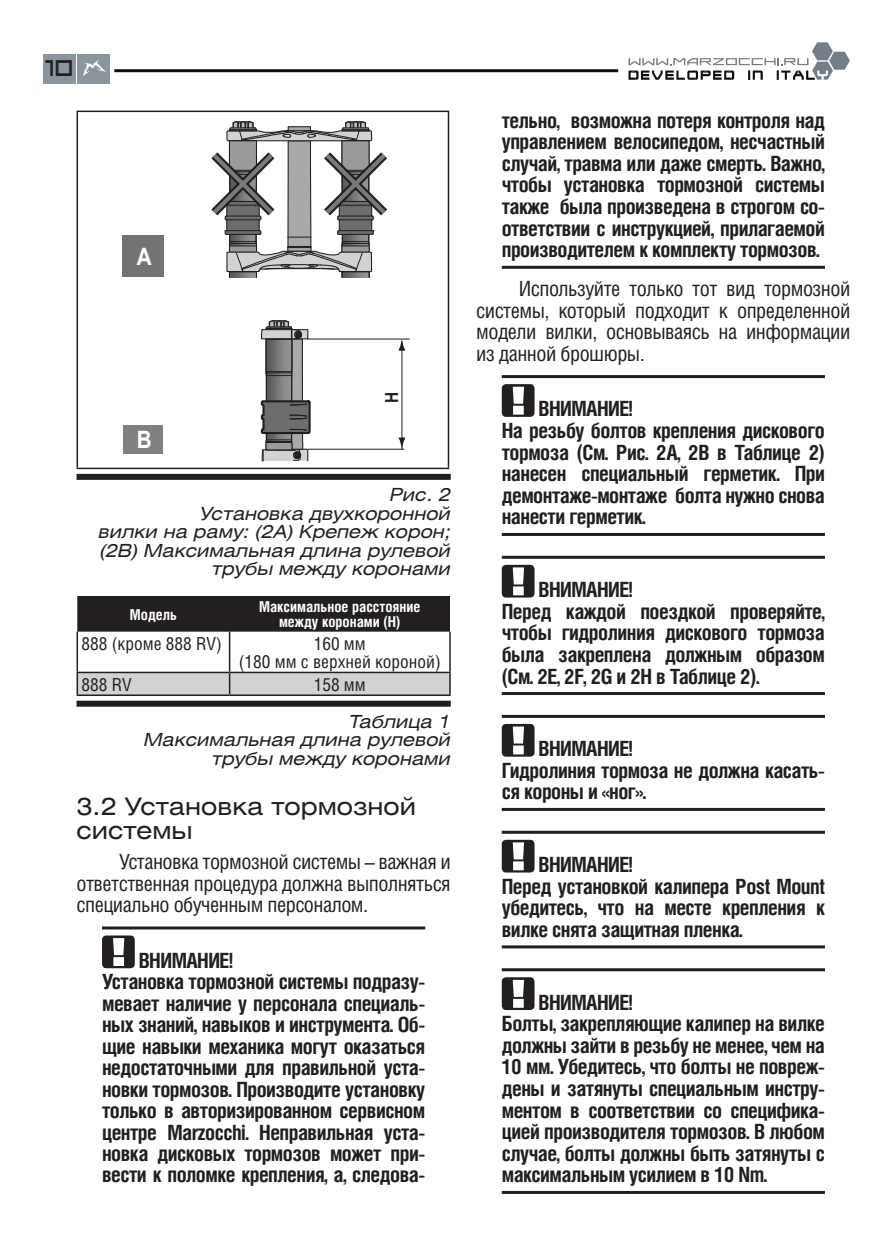
<style>
.page{position:relative;width:893px;height:1259px;background:#fff}
.page>*{position:absolute;margin:0;border:0;box-sizing:border-box;transform-origin:0 0}
.t1{font:27px "Upadok C";color:#231f20;scale:.75 1}
.t2{font:24px/24.6px "Helios Ext C";color:#231f20}
.t3{font:700 24px "Arial";color:#fff;scale:.86 1}
.t4{font:700 21px/21.6px "Helios Cond C";letter-spacing:-.025em;color:#231f20}
.t5{font:21px/21.6px "Helios Cond C";letter-spacing:-.025em;color:#231f20;text-align:justify}
.t6{font:italic 18px/18.6px "Helios Ext C";color:#231f20;text-align:right}
.t7{font:18px/18px "Helios Cond C";color:#231f20;text-align:center}
.t8{font:700 18px "Arial";color:#1f1f1f;scale:.86 1}
.t9{font:700 15px/15px "Helios Cond C";color:#fff;text-align:center}
</style>
<div class="page">
<div style="left:43px;top:54px;width:32px;height:30px;background:#89979d"></div>
<hr style="left:114px;top:69px;width:504px;height:3px;background:#0d0f13">
<div style="left:78px;top:54px;width:32px;height:30px;background:#89979d"></div>
<svg style="left:83px;top:60px;width:23px;height:16px"></svg>
<svg style="left:628px;top:42px;width:222px;height:38px"></svg>
<div style="left:77px;top:474px;width:374px;height:6px;background:#231f20"></div>
<div style="left:77px;top:700px;width:374px;height:6px;background:#231f20"></div>
<hr style="left:102px;top:926px;width:323px;height:3px;background:#231f20">
<hr style="left:77px;top:111px;width:372px;height:1px;background:#231f20">
<hr style="left:77px;top:112px;width:1px;height:356px;background:#231f20">
<hr style="left:448px;top:112px;width:1px;height:356px;background:#231f20">
<hr style="left:77px;top:468px;width:372px;height:1px;background:#231f20">
<img style="left:231px;top:273px;width:24px;height:3px">
<div style="left:229px;top:271px;width:28px;height:7px;border:1px solid #1f1f1f"></div>
<img style="left:343px;top:273px;width:25px;height:3px">
<div style="left:341px;top:271px;width:29px;height:7px;border:1px solid #1f1f1f"></div>
<svg style="left:211px;top:121px;width:176px;height:151px"></svg>
<div style="left:122px;top:236px;width:42px;height:41px;background:#737373"></div>
<hr style="left:308px;top:449px;width:96px;height:1px;background:#1f1f1f">
<hr style="left:308px;top:338px;width:101px;height:1px;background:#1f1f1f">
<hr style="left:401px;top:341px;width:1px;height:108px;background:#1f1f1f">
<svg style="left:399px;top:339px;width:6px;height:12px"></svg>
<svg style="left:399px;top:437px;width:6px;height:12px"></svg>
<svg style="left:260px;top:320px;width:52px;height:142px"></svg>
<div style="left:123px;top:425px;width:40px;height:28px;background:#808080"></div>
<div style="left:77px;top:596px;width:373px;height:35px;background:#231f20"></div>
<hr style="left:77px;top:631px;width:1px;height:40px;background:#231f20">
<hr style="left:229px;top:631px;width:1px;height:40px;background:#231f20">
<hr style="left:449px;top:631px;width:2px;height:40px;background:#231f20">
<hr style="left:77px;top:671px;width:153px;height:2px;background:#231f20">
<hr style="left:230px;top:671px;width:221px;height:2px;background:#231f20">
<svg style="left:77px;top:672px;width:372px;height:22px;background:#c5c6c8"></svg>
<hr style="left:449px;top:673px;width:2px;height:21px;background:#231f20">
<hr style="left:77px;top:694px;width:153px;height:2px;background:#231f20">
<hr style="left:230px;top:694px;width:221px;height:2px;background:#231f20">
<div style="left:102px;top:935px;width:33px;height:33px;background:#231f20;border-radius:4px"></div>
<svg style="left:113px;top:938px;width:11px;height:28px"></svg>
<hr style="left:502px;top:266px;width:323px;height:3px;background:#231f20">
<hr style="left:502px;top:375px;width:323px;height:3px;background:#231f20">
<hr style="left:502px;top:533px;width:323px;height:3px;background:#231f20">
<hr style="left:502px;top:556px;width:323px;height:3px;background:#231f20">
<hr style="left:502px;top:692px;width:323px;height:3px;background:#231f20">
<hr style="left:502px;top:715px;width:323px;height:3px;background:#231f20">
<hr style="left:502px;top:808px;width:323px;height:3px;background:#231f20">
<hr style="left:502px;top:831px;width:323px;height:3px;background:#231f20">
<hr style="left:502px;top:945px;width:323px;height:3px;background:#231f20">
<hr style="left:502px;top:968px;width:323px;height:3px;background:#231f20">
<hr style="left:502px;top:1191px;width:323px;height:3px;background:#231f20">
<div style="left:502px;top:384px;width:32px;height:33px;background:#231f20;border-radius:4px"></div>
<svg style="left:513px;top:387px;width:11px;height:28px"></svg>
<div style="left:502px;top:565px;width:32px;height:32px;background:#231f20;border-radius:4px"></div>
<svg style="left:513px;top:567px;width:11px;height:28px"></svg>
<div style="left:502px;top:724px;width:32px;height:32px;background:#231f20;border-radius:4px"></div>
<svg style="left:513px;top:726px;width:11px;height:28px"></svg>
<div style="left:502px;top:840px;width:32px;height:32px;background:#231f20;border-radius:4px"></div>
<svg style="left:513px;top:842px;width:11px;height:28px"></svg>
<div style="left:502px;top:977px;width:32px;height:33px;background:#231f20;border-radius:4px"></div>
<svg style="left:513px;top:980px;width:11px;height:27px"></svg>
<p class="t1" style="left:45px;top:56px;width:40px">10</p>
<p class="t3" style="left:137px;top:241px;width:19px">A</p>
<p class="t3" style="left:137px;top:423px;width:19px">B</p>
<p class="t8" style="left:380px;top:403px;width:14px;rotate:-90deg">H</p>
<p class="t6" style="left:99px;top:485px;width:354px">Рис. 2<br>Установка двухкоронной<br>вилки на раму: (2A) Крепеж корон; (2B) Максимальная длина рулевой трубы между коронами</p>
<p class="t9" style="left:130px;top:606px;width:49px">Модель</p>
<p class="t9" style="left:259px;top:599px;width:163px">Максимальное расстояние между коронами (H)</p>
<p class="t7" style="left:82px;top:634px;width:142px">888 (кроме 888 RV)</p>
<p class="t7" style="left:239px;top:634px;width:204px">160 мм<br>(180 мм с верхней короной)</p>
<p class="t7" style="left:82px;top:675px;width:52px">888 RV</p>
<p class="t7" style="left:314px;top:675px;width:54px">158 мм</p>
<p class="t6" style="left:144px;top:712px;width:308px">Таблица 1<br>Максимальная длина рулевой трубы между коронами</p>
<p class="t2" style="left:77px;top:794px;width:341px">3.2 Установка тормозной системы</p>
<p class="t5" style="left:77px;top:850px;width:376px;text-indent:43px">Установка тормозной системы – важная и ответственная процедура должна выполняться специально обученным персоналом.</p>
<p class="t4" style="left:102px;top:949px;width:325px;text-indent:37px">Внимание!<br>Установка тормозной системы подразу&shy;мевает наличие у персонала специаль&shy;ных знаний, навыков и инструмента. Об&shy;щие навыки механика могут оказаться недостаточными для правильной уста&shy;новки тормозов. Производите установку только в авторизированном сервисном центре Marzocchi. Неправильная уста&shy;новка дисковых тормозов может при&shy;вести к поломке крепления, а, следова-</p>
<p class="t4" style="left:502px;top:109px;width:325px;text-align:justify">тельно, возможна потеря контроля над управлением велосипедом, несчастный случай, травма или даже смерть. Важно, чтобы установка тормозной системы также была произведена в строгом со&shy;ответствии с инструкцией, прилагаемой производителем к комплекту тормозов.</p>
<p class="t5" style="left:476px;top:277px;width:376px;text-indent:43px">Используйте только тот вид тормозной системы, который подходит к определенной модели вилки, основываясь на информации из данной брошюры.</p>
<p class="t4" style="left:502px;top:397px;width:325px;text-indent:37px">Внимание!<br>На резьбу болтов крепления дискового тормоза (См. Рис. 2A, 2B в Таблице 2) нанесен специальный герметик. При демонтаже-монтаже болта нужно снова нанести герметик.</p>
<p class="t4" style="left:502px;top:578px;width:325px;text-indent:37px">Внимание!<br>Перед каждой поездкой проверяйте, чтобы гидролиния дискового тормоза была закреплена должным образом (См. 2E, 2F, 2G и 2H в Таблице 2).</p>
<p class="t4" style="left:502px;top:737px;width:325px;text-indent:37px">Внимание!<br>Гидролиния тормоза не должна касать&shy;ся короны и «ног».</p>
<p class="t4" style="left:502px;top:853px;width:325px;text-indent:37px">Внимание!<br>Перед установкой калипера Post Mount убедитесь, что на месте крепления к вилке снята защитная пленка.</p>
<p class="t4" style="left:502px;top:990px;width:325px;text-indent:37px">Внимание!<br>Болты, закрепляющие калипер на вилке должны зайти в резьбу не менее, чем на 10 мм. Убедитесь, что болты не повреж&shy;дены и затянуты специальным инстру&shy;ментом в соответствии со специфика&shy;цией производителя тормозов. В любом случае, болты должны быть затянуты с максимальным усилием в 10 Nm.</p>
</div>
